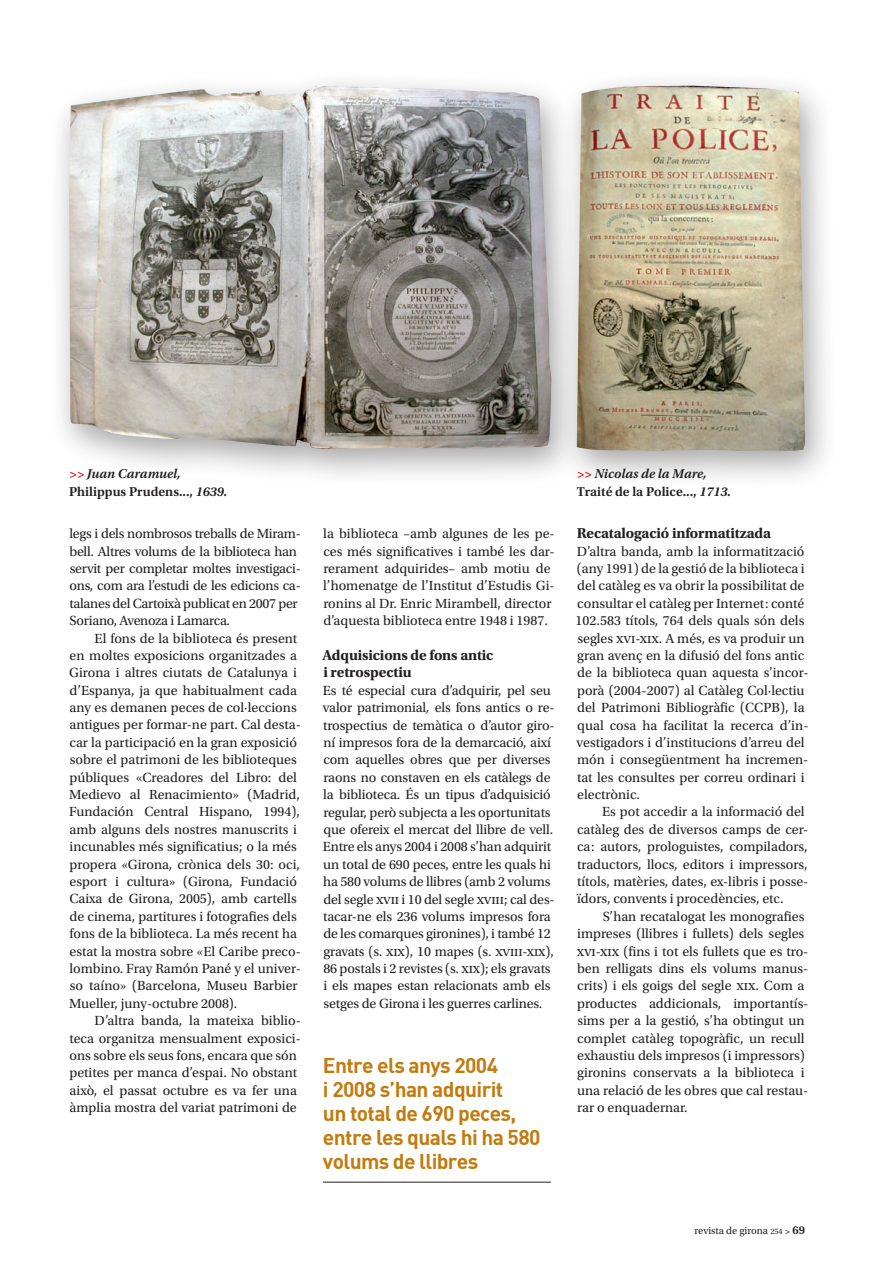
<style>
.page{position:relative;width:888px;height:1277px;background:#fff}
.page>*{position:absolute;margin:0;border:0;box-sizing:border-box;transform-origin:0 0}
.Secccions_Frases_des{font:21px/24px "DIN Bold";letter-spacing:-.03em;color:#c27b11}
.Seccions_intertitol{font:700 15px "Utopia Std";letter-spacing:-.01em;color:#231f20}
.t1{font:13.95px/17.4px "Utopia Std";letter-spacing:-.005em;color:#231f20}
.Secccions_Peus{font:600 13.5px "Utopia Std";color:#231f20}
.Secccions_Peus-2{font:italic 600 13.5px "Utopia Std";color:#231f20}
.t2{font:10.5px "Utopia Std";color:#231f20}
.s1{color:#d2161e}
.s2{font-style:italic}
.s3{font-size:8.25px}
.s4{font-weight:600;font-size:9px}
.s5{font-weight:600;font-size:12px}
</style>
<div class="page">
<hr style="left:323px;top:1182px;width:228px;height:1px;background:#231f20">
<div style="left:46px;top:67px;width:538px;height:419px;background:#231f20;opacity:.4"></div>
<img style="left:69px;top:86px;width:482px;height:363px">
<div style="left:553px;top:67px;width:285px;height:422px;background:#231f20;opacity:.4"></div>
<img style="left:577px;top:86px;width:228px;height:365px">
<p class="Secccions_Peus-2" style="left:69px;top:466px;width:113px"><span class="s1">&gt;&gt;</span> Juan Caramuel,</p>
<p class="Secccions_Peus" style="left:69px;top:484px;width:160px">Philippus Prudens..., <span class="s2">1639.</span></p>
<p class="t1" style="left:69px;top:525px;width:233px">legs i dels nombrosos treballs de Miram&shy;bell. Altres volums de la biblioteca han servit per completar moltes investigaci&shy;ons, com ara l’estudi de les edicions ca&shy;talanes del Cartoixà publicat en 2007 per Soriano, Avenoza i Lamarca.</p>
<p class="t1" style="left:69px;top:630px;width:233px;text-indent:26px">El fons de la biblioteca és present en moltes exposicions organitzades a Girona i altres ciutats de Catalunya i d’Espanya, ja que habitualment cada any es demanen peces de col·leccions antigues per formar-ne part. Cal desta&shy;car la participació en la gran exposició sobre el patrimoni de les biblioteques públiques «Creadores del Libro: del Medievo al Renacimiento» (Madrid, Fundación Central Hispano, 1994), amb alguns dels nostres manuscrits i incunables més significatius; o la més propera «Girona, crònica dels 30: oci, esport i cultura» (Girona, Fundació Caixa de Girona, 2005), amb cartells de cinema, partitures i fotografies dels fons de la biblioteca. La més recent ha estat la mostra sobre «El Caribe preco&shy;lombino. Fray Ramón Pané y el univer&shy;so taíno» (Barcelona, Museu Barbier Mueller, juny-octubre 2008).</p>
<p class="t1" style="left:69px;top:1012px;width:233px;text-indent:25px">D’altra banda, la mateixa biblio&shy;teca organitza mensualment exposici&shy;ons sobre els seus fons, encara que són petites per manca d’espai. No obstant això, el passat octubre es va fer una àmplia mostra del variat patrimoni de</p>
<p class="t1" style="left:323px;top:525px;width:233px">la biblioteca –amb algunes de les pe&shy;ces més significatives i també les dar&shy;rerament adquirides– amb motiu de l’homenatge de l’Institut d’Estudis Gi&shy;ronins al Dr. Enric Mirambell, director d’aquesta biblioteca entre 1948 i 1987.</p>
<p class="Seccions_intertitol" style="left:322px;top:646px;width:173px">Adquisicions de fons antic</p>
<p class="Seccions_intertitol" style="left:323px;top:664px;width:90px">i retrospectiu</p>
<p class="t1" style="left:323px;top:682px;width:233px">Es té especial cura d’adquirir, pel seu valor patrimonial<span class="s2">,</span> els fons antics o re&shy;trospectius de temàtica o d’autor giro&shy;ní impresos fora de la demarcació, així com aquelles obres que per diverses raons no constaven en els catàlegs de la biblioteca. És un tipus d’adquisició regular, però subjecta a les oportunitats que ofereix el mercat del llibre de vell.<br>Entre els anys 2004 i 2008 s’han adquirit un total de 690 peces, entre les quals hi ha 580 volums de llibres (amb 2 volums del segle xvii i 10 del segle xviii; cal des&shy;tacar-ne els 236 volums impresos fora de les comarques gironines), i també 12 gravats (s. xix), 10 mapes (s. xviii-xix), 86 postals i 2 revistes (s. xix); els gravats i els mapes estan relacionats amb els setges de Girona i les guerres carlines.</p>
<p class="Secccions_Frases_des" style="left:323px;top:1053px;width:219px">Entre els anys 2004<br>i 2008 s’han adquirit<br>un total de 690 peces, entre les quals hi ha 580 volums de llibres</p>
<p class="Secccions_Peus-2" style="left:577px;top:466px;width:131px"><span class="s1">&gt;&gt;</span> Nicolas de la Mare,</p>
<p class="Secccions_Peus" style="left:577px;top:484px;width:156px">Traité de la Police..., <span class="s2">1713.</span></p>
<p class="Seccions_intertitol" style="left:576px;top:525px;width:196px">Recatalogació informatitzada</p>
<p class="t1" style="left:575px;top:543px;width:234px">D’altra banda, amb la informatització (any 1991) de la gestió de la biblioteca i del catàleg es va obrir la possibilitat de consultar el catàleg per Internet: conté 102.583 títols, 764 dels quals són dels segles xvi-xix. A més, es va produir un gran avenç en la difusió del fons antic de la biblioteca quan aquesta s’incor&shy;porà (2004-2007) al Catàleg Col·lectiu del Patrimoni Bibliogràfic (CCPB), la qual cosa ha facilitat la recerca d’in&shy;vestigadors i d’institucions d’arreu del món i consegüentment ha incremen&shy;tat les consultes per correu ordinari i electrònic.</p>
<p class="t1" style="left:577px;top:803px;width:233px;text-indent:25px">Es pot accedir a la informació del catàleg des de diversos camps de cer&shy;ca: autors, prologuistes, compiladors, traductors, llocs, editors i impressors, títols, matèries, dates, ex-libris i posse&shy;ïdors, convents i procedències, etc.</p>
<p class="t1" style="left:576px;top:908px;width:233px;text-indent:26px">S’han recatalogat les monografies impreses (llibres i fullets) dels segles xvi-xix (fins i tot els fullets que es tro&shy;ben relligats dins els volums manus&shy;crits) i els goigs del segle xix. Com a productes addicionals, importantís&shy;sims per a la gestió, s’ha obtingut un complet catàleg topogràfic, un recull exhaustiu dels impresos (i impressors) gironins conservats a la biblioteca i una relació de les obres que cal restau&shy;rar o enquadernar.</p>
<p class="t2" style="left:694px;top:1225px;width:112px">revista de girona <span class="s3">254</span> <span class="s4">&gt;</span> <span class="s5">69</span></p>
</div>
